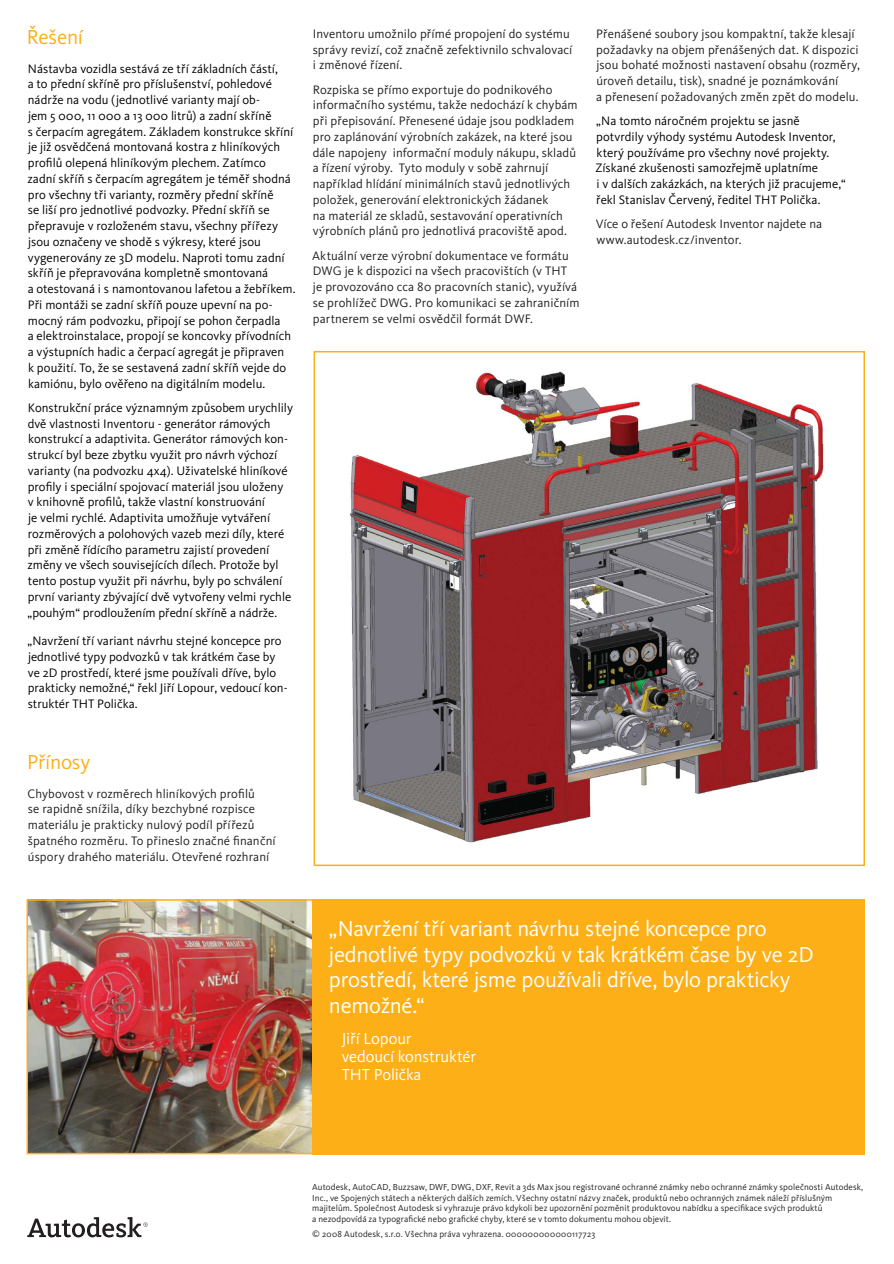
<style>
.page{position:relative;width:894px;height:1264px;background:#fff}
.page>*{position:absolute;margin:0;border:0;box-sizing:border-box;transform-origin:0 0}
.t1{font:22.5px/25.5px "Kievit Pro";letter-spacing:-.015em;color:#fff}
.t2{font:21px "Kievit Pro";letter-spacing:-.01em;color:#fcaf17}
.t3{font:16.5px/18px "Kievit Pro";letter-spacing:-.005em;color:#fff}
.t4{font:12.75px/15.8px "Kievit Pro";color:#000002}
.t5{font:12.75px/15.8px "Kievit Pro";letter-spacing:.005em;color:#231f20}
.t6{font:9px/10.5px "Kievit Pro";letter-spacing:.01em;color:#231f20}
</style>
<div class="page">
<svg style="left:27px;top:1217px;width:121px;height:20px"></svg>
<img style="left:30px;top:902px;width:282px;height:249px">
<div style="left:27px;top:899px;width:292px;height:255px;border:2px solid #fcaf17"></div>
<div style="left:312px;top:899px;width:553px;height:255px;background:#fcaf17"></div>
<img style="left:350px;top:371px;width:474px;height:472px">
<div style="left:313px;top:351px;width:552px;height:515px;border:2px solid #fcaf17"></div>
<h2 class="t2" style="left:27px;top:29px;width:58px">Řešení</h2>
<p class="t4" style="left:27px;top:62px;width:270px">Nástavba vozidla sestává ze tří základních částí,<br>a to přední skříně pro příslušenství, pohledové nádrže na vodu (jednotlivé varianty mají ob-<br>jem 5 000, 11 000 a 13 000 litrů) a zadní skříně<br>s čerpacím agregátem. Základem konstrukce skříní je již osvědčená montovaná kostra z hliníkových profilů olepená hliníkovým plechem. Zatímco zadní skříň s čerpacím agregátem je téměř shodná pro všechny tři varianty, rozměry přední skříně<br>se liší pro jednotlivé podvozky. Přední skříň se přepravuje v rozloženém stavu, všechny přířezy jsou označeny ve shodě s výkresy, které jsou vygenerovány ze 3D modelu. Naproti tomu zadní skříň je přepravována kompletně smontovaná<br>a otestovaná i s namontovanou lafetou a žebříkem.<br>Při montáži se zadní skříň pouze upevní na po&shy;mocný rám podvozku, připojí se pohon čerpadla<br>a elektroinstalace, propojí se koncovky přívodních a výstupních hadic a čerpací agregát je připraven<br>k použití. To, že se sestavená zadní skříň vejde do kamiónu, bylo ověřeno na digitálním modelu.</p>
<p class="t4" style="left:27px;top:401px;width:267px">Konstrukční práce významným způsobem urychlily dvě vlastnosti Inventoru - generátor rámových konstrukcí a adaptivita. Generátor rámových kon&shy;strukcí byl beze zbytku využit pro návrh výchozí varianty (na podvozku 4x4). Uživatelské hliníkové profily i speciální spojovací materiál jsou uloženy<br>v knihovně profilů, takže vlastní konstruování<br>je velmi rychlé. Adaptivita umožňuje vytváření rozměrových a polohových vazeb mezi díly, které při změně řídícího parametru zajistí provedení změny ve všech souvisejících dílech. Protože byl tento postup využit při návrhu, byly po schválení první varianty zbývající dvě vytvořeny velmi rychle „pouhým“ prodloužením přední skříně a nádrže.</p>
<p class="t4" style="left:28px;top:634px;width:262px">„Navržení tří variant návrhu stejné koncepce pro jednotlivé typy podvozků v tak krátkém čase by ve 2D prostředí, které jsme používali dříve, bylo prakticky nemožné,“ řekl Jiří Lopour, vedoucí kon&shy;struktér THT Polička.</p>
<p class="t5" style="left:313px;top:27px;width:261px">Inventoru umožnilo přímé propojení do systému správy revizí, což značně zefektivnilo schvalovací i změnové řízení.</p>
<p class="t5" style="left:313px;top:83px;width:266px">Rozpiska se přímo exportuje do podnikového informačního systému, takže nedochází k chybám při přepisování. Přenesené údaje jsou podkladem pro zaplánování výrobních zakázek, na které jsou dále napojeny informační moduly nákupu, skladů a řízení výroby. Tyto moduly v sobě zahrnují například hlídání minimálních stavů jednotlivých položek, generování elektronických žádanek<br>na materiál ze skladů, sestavování operativních výrobních plánů pro jednotlivá pracoviště apod.</p>
<p class="t5" style="left:312px;top:249px;width:269px">Aktuální verze výrobní dokumentace ve formátu DWG je k dispozici na všech pracovištích (v THT<br>je provozováno cca 80 pracovních stanic), využívá se prohlížeč DWG. Pro komunikaci se zahraničním partnerem se velmi osvědčil formát DWF.</p>
<p class="t5" style="left:596px;top:27px;width:265px">Přenášené soubory jsou kompaktní, takže klesají požadavky na objem přenášených dat. K dispozici jsou bohaté možnosti nastavení obsahu (rozměry, úroveň detailu, tisk), snadné je poznámkování<br>a přenesení požadovaných změn zpět do modelu.</p>
<p class="t4" style="left:595px;top:114px;width:252px">„Na tomto náročném projektu se jasně potvrdily výhody systému Autodesk Inventor, který používáme pro všechny nové projekty.<br>Získané zkušenosti samozřejmě uplatníme<br>i v dalších zakázkách, na kterých již pracujeme,“ řekl Stanislav Červený, ředitel THT Polička.</p>
<p class="t5" style="left:596px;top:217px;width:228px">Více o řešení Autodesk Inventor najdete na www.autodesk.cz/inventor.</p>
<h2 class="t2" style="left:27px;top:754px;width:65px">Přínosy</h2>
<p class="t5" style="left:28px;top:787px;width:250px">Chybovost v rozměrech hliníkových profilů<br>se rapidně snížila, díky bezchybné rozpisce materiálu je prakticky nulový podíl přířezů špatného rozměru. To přineslo značné finanční úspory drahého materiálu. Otevřené rozhraní</p>
<h1 class="t1" style="left:329px;top:919px;width:486px">„Navržení tří variant návrhu stejné koncepce pro jednotlivé typy podvozků v tak krátkém čase by ve 2D prostředí, které jsme používali dříve, bylo prakticky nemožné.“</h1>
<p class="t3" style="left:342px;top:1032px;width:136px">Jiří Lopour<br>vedoucí konstruktér<br>THT Polička</p>
<p class="t6" style="left:312px;top:1183px;width:552px">Autodesk, AutoCAD, Buzzsaw, DWF, DWG, DXF, Revit a 3ds Max jsou registrované ochranné známky nebo ochranné známky společnosti Autodesk, Inc., ve Spojených státech a některých dalších zemích. Všechny ostatní názvy značek, produktů nebo ochranných známek náleží příslušným majitelům. Společnost Autodesk si vyhrazuje právo kdykoli bez upozornění pozměnit produktovou nabídku a specifikace svých produktů<br>a nezodpovídá za typografické nebo grafické chyby, které se v tomto dokumentu mohou objevit.</p>
<p class="t6" style="left:312px;top:1229px;width:285px">© 2008 Autodesk, s.r.o. Všechna práva vyhrazena. 000000000000117723</p>
</div>
